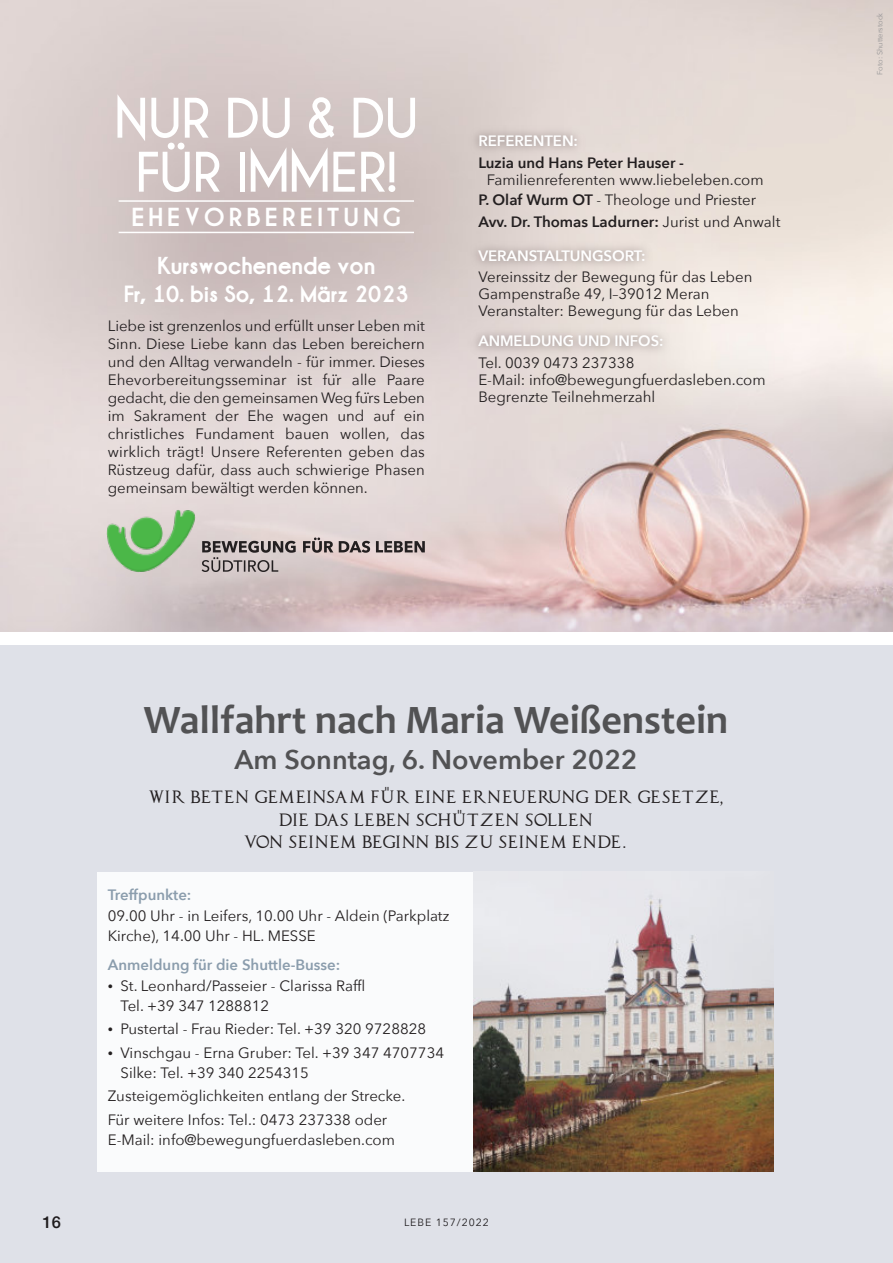
<style>
.page{position:relative;width:893px;height:1263px;background:#fff}
.page>*{position:absolute;margin:0;border:0;box-sizing:border-box;transform-origin:0 0}
.t1{font:58.5px/54px "Champagne&Limousines Thick";color:#fff;text-align:center}
.t2{font:700 40.5px "Candara";color:#525254}
.t3{font:600 27px "Avenir Next";color:#525254}
.t4{font:700 26.7px "Champagne&Limousines Thick";letter-spacing:.15em;color:#fff}
.t5{font:700 25.05px "Champagne&Limousines Thick";color:#fff}
.t6{font:700 24px "Champagne&Limousines Thick";color:#fff}
.t7{font:500 16.5px "Helvetica Neue LT Pro";color:#231f20}
.t8{font:500 15.75px/22.5px "Capitalis Typ Oasis";letter-spacing:.03em;color:#231f20;text-align:center}
.t9{font:15.75px "Avenir Next";color:#231f20}
.t10{font:15px/18px "Avenir Next";color:#231f20}
.t11{font:600 15px "Avenir Next";color:#231f20}
.t12{font:600 15px "Avenir Next";letter-spacing:-.005em;color:#fff}
.t13{font:600 15px "Avenir Next";color:#8b9dad}
.t14{font:10.5px "Avenir Next";letter-spacing:.09em;color:#231f20}
.t15{font:7.5px "Avenir Next";color:rgb(130 132 135/.8)}
.s1{font-weight:600}
.s2{font-weight:400}
.s3{font-family:"Apple Chancery";font-weight:400}
.s4{font-size:10.5px}
</style>
<div class="page">
<div style="left:0;top:645px;width:893px;height:618px;background:#dfe1e8"></div>
<hr style="left:892px;top:837px;width:1px;height:426px;background:#d9dbd4">
<div style="left:98px;top:871px;width:676px;height:300px;background:#fafbfc"></div>
<hr style="left:892px;top:0;width:1px;height:823px;background:#ffe3c5">
<img style="left:0;top:0;width:893px;height:631px">
<svg style="left:303px;top:537px;width:122px;height:16px;background:#9b8f8f"></svg>
<svg style="left:202px;top:541px;width:94px;height:31px;background:#9f9595"></svg>
<img style="left:107px;top:509px;width:89px;height:64px">
<img style="left:469px;top:125px;width:203px;height:232px">
<hr style="left:119px;top:200px;width:295px;height:2px;background:#fff">
<hr style="left:119px;top:232px;width:295px;height:1px;background:#fff">
<img style="left:473px;top:871px;width:301px;height:300px">
<h1 class="t1" style="left:114px;top:98px;width:305px">NUR DU &amp; DU<br>FÜR IMMER!</h1>
<h3 class="t4" style="left:131px;top:208px;width:271px">EHEVORBEREITUNG</h3>
<h3 class="t5" style="left:157px;top:257px;width:220px">Kurswochenende von</h3>
<h3 class="t6" style="left:124px;top:286px;width:287px">Fr, 10. bis So, 12. März 2023</h3>
<p class="t10" style="left:108px;top:317px;width:319px;text-align:justify">Liebe ist grenzenlos und erfüllt unser Leben mit Sinn. Diese Liebe kann das Leben bereichern und den Alltag verwandeln - für immer. Dieses Ehevorbereitungsseminar ist für alle Paare gedacht, die den gemeinsamen Weg fürs Leben im Sakrament der Ehe wagen und auf ein christliches Fundament bauen wollen, das wirklich trägt! Unsere Referenten geben das Rüstzeug dafür, dass auch schwierige Phasen gemeinsam bewältigt werden können.</p>
<p class="t12" style="left:478px;top:131px;width:101px">REFERENTEN:</p>
<p class="t11" style="left:478px;top:153px;width:207px">Luzia und Hans Peter Hauser -</p>
<p class="t10" style="left:478px;top:170px;width:287px;line-height:20.2px;text-align:center">Familienreferenten www.liebeleben.com<br><span class="s1">P. Olaf Wurm OT</span> - Theologe und Priester</p>
<p class="t11" style="left:478px;top:212px;width:304px">Avv. Dr. Thomas Ladurner: <span class="s2">Jurist und Anwalt</span></p>
<p class="t12" style="left:478px;top:246px;width:169px">VERANSTALTUNGSORT:</p>
<p class="t10" style="left:478px;top:268px;width:276px;line-height:17.2px">Vereinssitz der Bewegung für das Leben<br>Gampenstraße 49, I–39012 Meran<br>Veranstalter: Bewegung für das Leben</p>
<p class="t10" style="left:478px;top:354px;width:289px;line-height:17.2px">Tel. 0039 0473 237338<br>E-Mail: info@bewegungfuerdasleben.com<br>Begrenzte Teilnehmerzahl</p>
<p class="t12" style="left:478px;top:331px;width:187px">ANMELDUNG UND INFOS:</p>
<h2 class="t2" style="left:144px;top:703px;width:586px">Wallfahrt nach Maria Weißenstein</h2>
<h3 class="t3" style="left:234px;top:742px;width:404px">Am Sonntag, 6. November 2022</h3>
<p class="t8" style="left:149px;top:787px;width:576px">WIR BETEN GEMEINSAM FUR EINE ERNEUERUNG DER GESETZE<span class="s3">,<br></span>DIE DAS LEBEN SCHUTZEN SOLLEN<br>VON SEINEM BEGINN BIS ZU SEINEM ENDE.</p>
<p class="t9" style="left:384px;top:782px;width:8px">"</p>
<p class="t9" style="left:456px;top:805px;width:8px">"</p>
<p class="t13" style="left:108px;top:885px;width:85px">Treffpunkte:</p>
<p class="t10" style="left:108px;top:907px;width:343px;line-height:19.5px">09.00 Uhr - in Leifers, 10.00 Uhr - Aldein (Parkplatz<br>Kirche), 14.00 Uhr - HL. MESSE</p>
<p class="t13" style="left:108px;top:954px;width:234px">Anmeldung für die Shuttle-Busse:</p>
<p class="t10" style="left:121px;top:976px;width:246px;line-height:19.5px;text-indent:-13px"><span class="s4">•</span> St. Leonhard/Passeier - Clarissa Raffl<br>Tel. +39 347 1288812</p>
<p class="t10" style="left:108px;top:1020px;width:320px"><span class="s4">•</span> Pustertal - Frau Rieder: Tel. +39 320 9728828</p>
<p class="t10" style="left:121px;top:1043px;width:325px;line-height:19.5px;text-indent:-13px"><span class="s4">•</span> Vinschgau - Erna Gruber: Tel. +39 347 4707734<br>Silke: Tel. +39 340 2254315</p>
<p class="t10" style="left:108px;top:1085px;width:299px;line-height:23.7px">Zusteigemöglichkeiten entlang der Strecke.<br>Für weitere Infos: Tel.: 0473 237338 oder</p>
<p class="t10" style="left:108px;top:1131px;width:289px">E-Mail: info@bewegungfuerdasleben.com</p>
<p class="t7" style="left:43px;top:1216px;width:20px">16</p>
<p class="t14" style="left:404px;top:1215px;width:86px">LEBE 157/2022</p>
<p class="t15" style="left:875px;top:75px;width:64px;rotate:-90deg">Foto: Shutterstock</p>
</div>
